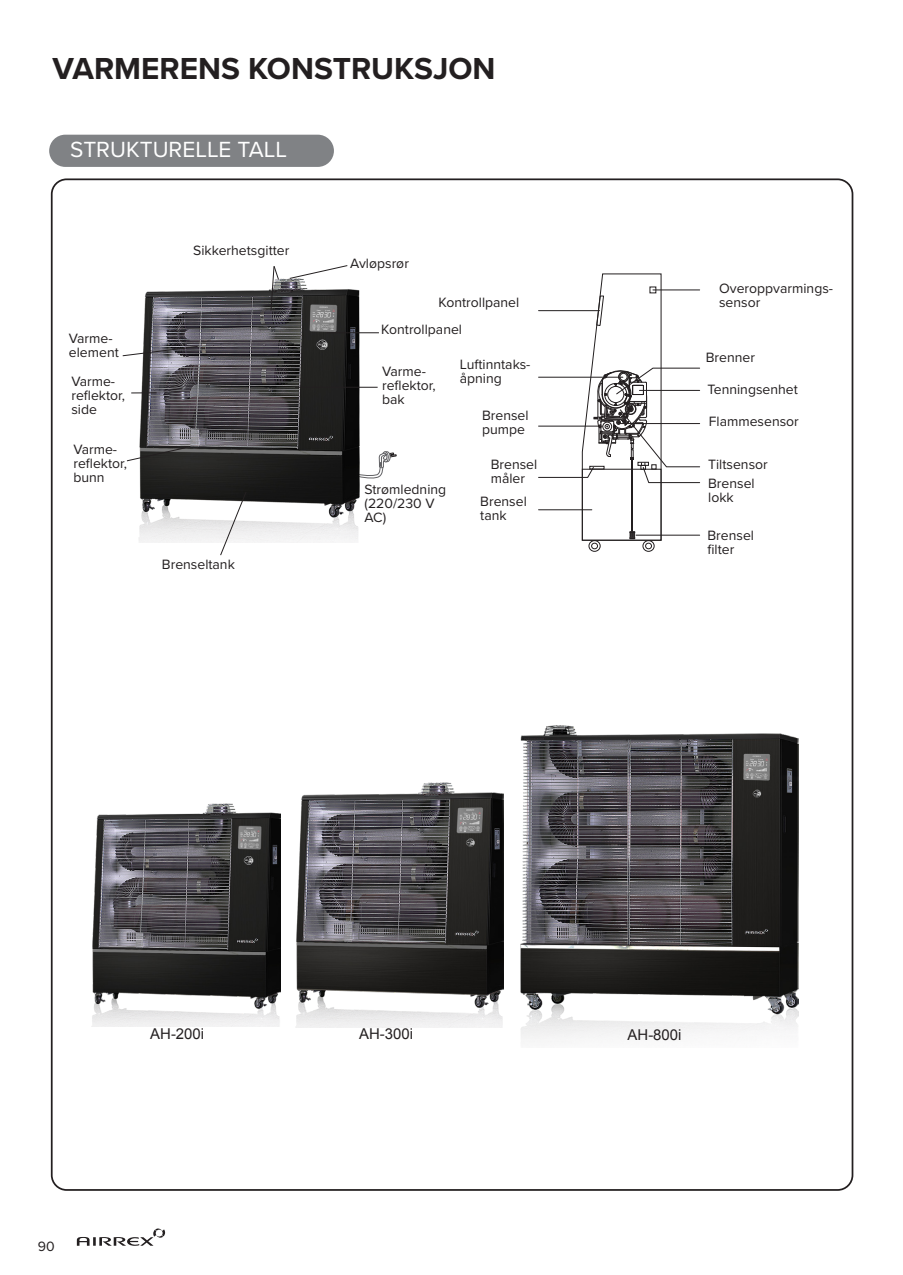
<style>
.page{position:relative;width:903px;height:1275px;background:#fff}
.page>*{position:absolute;margin:0;border:0;box-sizing:border-box;transform-origin:0 0}
.t1{font:700 31.5px "Proxima Nova";color:#231f20}
.t2{font:22.75px "Proxima Nova";color:#fff}
.t3{font:14.88px "Arial";color:#231f20}
.t4{font:14px/14px "Proxima Nova";color:#231f20}
</style>
<div class="page">
<svg style="left:77px;top:1228px;width:88px;height:18px"></svg>
<img style="left:521px;top:725px;width:278px;height:317px">
<svg style="left:360px;top:451px;width:36px;height:27px"></svg>
<img style="left:139px;top:279px;width:221px;height:263px">
<div style="left:49px;top:135px;width:285px;height:32px;background:#808285;border-radius:16px"></div>
<svg style="left:289px;top:265px;width:59px;height:14px"></svg>
<svg style="left:122px;top:346px;width:76px;height:10px"></svg>
<hr style="left:295px;top:387px;width:83px;height:1px;background:#231f20">
<svg style="left:126px;top:447px;width:61px;height:14px"></svg>
<svg style="left:131px;top:392px;width:26px;height:1px"></svg>
<svg style="left:270px;top:266px;width:9px;height:45px"></svg>
<hr style="left:327px;top:332px;width:52px;height:1px;background:#231f20">
<div style="left:591px;top:543px;width:7px;height:6px;border:1px solid #231f20;border-radius:50%"></div>
<div style="left:589px;top:540px;width:11px;height:12px;border:1px solid #231f20;border-radius:50%"></div>
<div style="left:645px;top:543px;width:7px;height:6px;border:1px solid #231f20;border-radius:50%"></div>
<div style="left:643px;top:540px;width:11px;height:12px;border:1px solid #231f20;border-radius:50%"></div>
<svg style="left:538px;top:273px;width:162px;height:268px"></svg>
<svg style="left:220px;top:491px;width:27px;height:65px"></svg>
<img style="left:296px;top:782px;width:207px;height:246px">
<img style="left:92px;top:803px;width:188px;height:223px">
<h1 class="t1" style="left:52px;top:45px;width:445px">VARMERENS KONSTRUKSJON</h1>
<h2 class="t2" style="left:70px;top:133px;width:218px">STRUKTURELLE TALL</h2>
<p class="t4" style="left:69px;top:331px;width:51px">Varme&shy;element</p>
<p class="t4" style="left:71px;top:374px;width:55px">Varme&shy;reflektor, side</p>
<p class="t4" style="left:73px;top:442px;width:55px">Varme&shy;reflektor, bunn</p>
<p class="t4" style="left:193px;top:243px;width:98px">Sikkerhetsgitter</p>
<p class="t4" style="left:162px;top:556px;width:74px">Brenseltank</p>
<p class="t4" style="left:350px;top:256px;width:60px">Avløpsrør</p>
<p class="t4" style="left:438px;top:294px;width:82px">Kontrollpanel</p>
<p class="t4" style="left:381px;top:322px;width:82px">Kontrollpanel</p>
<p class="t4" style="left:382px;top:364px;width:55px">Varme&shy;reflektor, bak</p>
<p class="t4" style="left:460px;top:357px;width:72px">Luftinntaks&shy;åpning</p>
<p class="t4" style="left:482px;top:408px;width:48px">Brensel pumpe</p>
<p class="t4" style="left:719px;top:281px;width:115px">Overoppvarmings&shy;sensor</p>
<p class="t4" style="left:706px;top:350px;width:51px">Brenner</p>
<p class="t4" style="left:707px;top:382px;width:92px">Tenningsenhet</p>
<p class="t4" style="left:709px;top:413px;width:91px">Flammesensor</p>
<p class="t4" style="left:364px;top:482px;width:83px">Strømledning (220/230 V<br>AC)</p>
<p class="t4" style="left:491px;top:457px;width:48px">Brensel</p>
<p class="t4" style="left:708px;top:457px;width:61px">Tiltsensor</p>
<p class="t4" style="left:491px;top:471px;width:36px">måler</p>
<p class="t4" style="left:708px;top:475px;width:48px">Brensel lokk</p>
<p class="t4" style="left:480px;top:494px;width:48px">Brensel tank</p>
<p class="t4" style="left:707px;top:528px;width:48px">Brensel filter</p>
<p class="t4" style="left:38px;top:1239px;width:18px">90</p>
<p class="t3" style="left:150px;top:1024px;width:55px">AH-200i</p>
<p class="t3" style="left:359px;top:1024px;width:55px">AH-300i</p>
<p class="t3" style="left:627px;top:1025px;width:55px">AH-800i</p>
</div>
